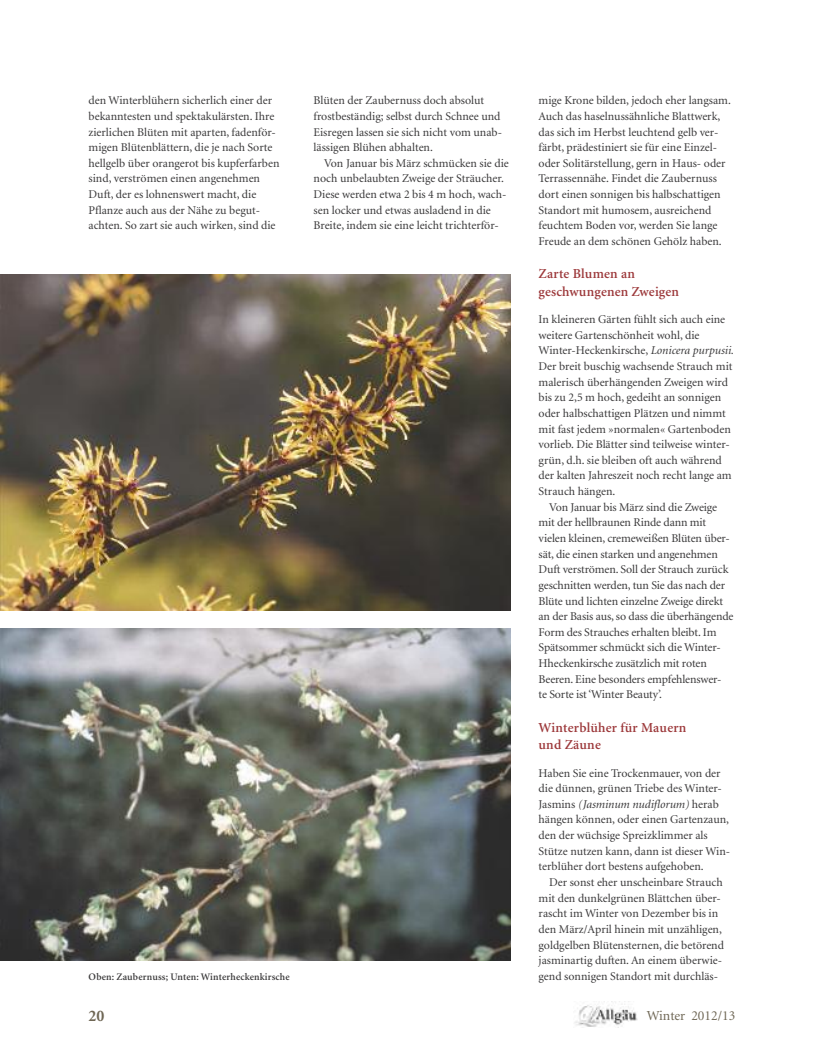
<style>
.page{position:relative;width:815px;height:1053px;background:#fff}
.page>*{position:absolute;margin:0;border:0;box-sizing:border-box;transform-origin:0 0}
.t1{font:700 16.25px "Minion";color:#6f6755}
.t2{font:600 13.75px/17.5px "Minion";letter-spacing:.015em;color:#9c383a}
.t3{font:13.75px "Minion";color:#6f6755}
.t4{font:11.88px/15.6px "Minion";color:#393839}
.t5{font:600 10px "Minion";letter-spacing:.015em;color:#393839}
.s1{font-style:italic}
</style>
<div class="page">
<img style="left:574px;top:1001px;width:63px;height:26px">
<img style="left:0;top:274px;width:510px;height:336px">
<img style="left:0;top:628px;width:510px;height:332px">
<p class="t4" style="left:89px;top:94px;width:192px">den Winterblühern sicherlich einer der bekanntesten und spektakulärsten. Ihre zierlichen Blüten mit aparten, fadenför&shy;migen Blütenblättern, die je nach Sorte hellgelb über orangerot bis kupferfarben sind, verströmen einen angenehmen Duft, der es lohnenswert macht, die Pflanze auch aus der Nähe zu begut&shy;achten. So zart sie auch wirken, sind die</p>
<p class="t4" style="left:314px;top:94px;width:190px">Blüten der Zaubernuss doch absolut frostbeständig; selbst durch Schnee und Eisregen lassen sie sich nicht vom unab&shy;lässigen Blühen abhalten.</p>
<p class="t4" style="left:314px;top:156px;width:197px;text-indent:11px">Von Januar bis März schmücken sie die noch unbelaubten Zweige der Sträucher.<br>Diese werden etwa 2 bis 4 m hoch, wach&shy;sen locker und etwas ausladend in die Breite, indem sie eine leicht trichterför-</p>
<p class="t4" style="left:539px;top:94px;width:194px">mige Krone bilden, jedoch eher langsam.<br>Auch das haselnussähnliche Blattwerk, das sich im Herbst leuchtend gelb ver&shy;färbt, prädestiniert sie für eine Einzel&shy;oder Solitärstellung, gern in Haus- oder Terrassennähe. Findet die Zaubernuss dort einen sonnigen bis halbschattigen Standort mit humosem, ausreichend feuchtem Boden vor, werden Sie lange Freude an dem schönen Gehölz haben.</p>
<p class="t2" style="left:539px;top:266px;width:142px">Zarte Blumen an geschwungenen Zweigen</p>
<p class="t4" style="left:539px;top:312px;width:197px">In kleineren Gärten fühlt sich auch eine weitere Gartenschönheit wohl, die Winter-Heckenkirsche, <span class="s1">Lonicera purpusii.<br></span>Der breit buschig wachsende Strauch mit malerisch überhängenden Zweigen wird bis zu 2,5 m hoch, gedeiht an sonnigen oder halbschattigen Plätzen und nimmt mit fast jedem »normalen« Gartenboden vorlieb. Die Blätter sind teilweise winter&shy;grün, d.h. sie bleiben oft auch während der kalten Jahreszeit noch recht lange am Strauch hängen.</p>
<p class="t4" style="left:539px;top:500px;width:196px;text-indent:11px">Von Januar bis März sind die Zweige mit der hellbraunen Rinde dann mit vielen kleinen, cremeweißen Blüten über&shy;sät, die einen starken und angenehmen Duft verströmen. Soll der Strauch zurück geschnitten werden, tun Sie das nach der Blüte und lichten einzelne Zweige direkt an der Basis aus, so dass die überhängende Form des Strauches erhalten bleibt. Im Spätsommer schmückt sich die Winter-Hheckenkirsche zusätzlich mit roten Beeren. Eine besonders empfehlenswer-<br>te Sorte ist‘Winter Beauty’.</p>
<p class="t2" style="left:539px;top:719px;width:149px">Winterblüher für Mauern und Zäune</p>
<p class="t4" style="left:539px;top:765px;width:193px">Haben Sie eine Trockenmauer, von der die dünnen, grünen Triebe des Winter-Jasmins <span class="s1">(Jasminum nudiflorum)</span> herab hängen können, oder einen Gartenzaun, den der wüchsige Spreizklimmer als Stütze nutzen kann, dann ist dieser Win&shy;terblüher dort bestens aufgehoben.</p>
<p class="t4" style="left:539px;top:875px;width:187px;text-indent:11px">Der sonst eher unscheinbare Strauch mit den dunkelgrünen Blättchen über&shy;rascht im Winter von Dezember bis in den März/April hinein mit unzähligen, goldgelben Blütensternen, die betörend jasminartig duften. An einem überwie-</p>
<p class="t5" style="left:89px;top:972px;width:203px">Oben: Zaubernuss; Unten: Winterheckenkirsche</p>
<p class="t4" style="left:539px;top:969px;width:181px">gend sonnigen Standort mit durchläs-</p>
<h1 class="t1" style="left:89px;top:1009px;width:17px">20</h1>
<p class="t3" style="left:647px;top:1009px;width:90px">Winter 2012/13</p>
</div>
